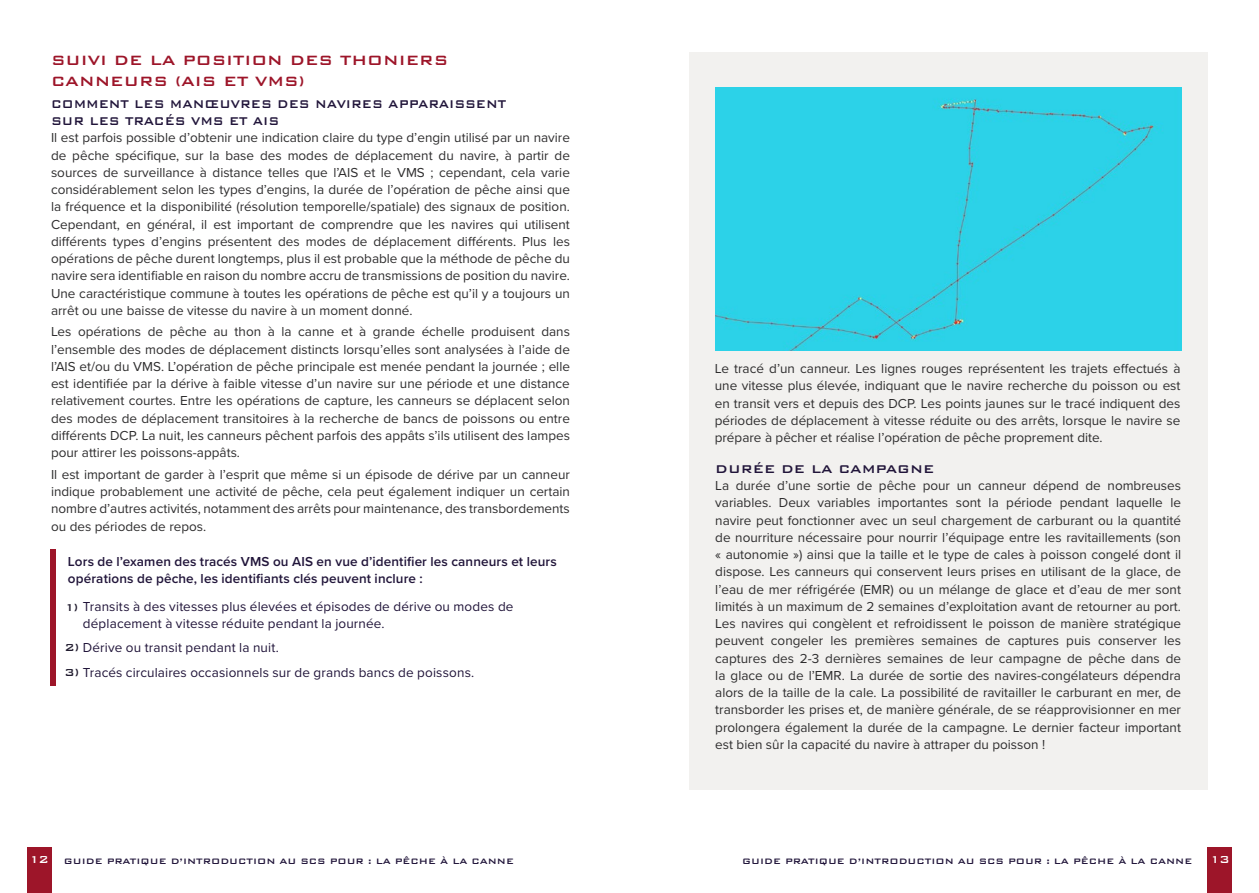
<style>
.page{position:relative;width:1259px;height:893px;background:#fff}
.page>*{position:absolute;margin:0;border:0;box-sizing:border-box;transform-origin:0 0}
.t1{font:500 18px/21px "Bank Gothic BT";color:#9d1529}
.t2{font:500 15px/17.2px "Bank Gothic BT";color:#21153a;scale:.9 1}
.t3{font:500 15px "Bank Gothic BT";color:#21153a}
.t4{font:13.5px/17.2px "Proxima Nova";color:#2e2d2e;text-align:justify}
.t5{font:13.5px "Proxima Nova";letter-spacing:.01em;color:#21153a}
.t6{font:600 13.5px/17.2px "Proxima Nova";letter-spacing:.01em;color:#21153a}
.t7{font:500 13.5px "Bank Gothic BT";color:#fff}
.t8{font:500 10.5px "Bank Gothic BT";color:#21153a}
.s1{font-family:"Bank Gothic BT";font-weight:500;color:#221d30}
.s2{font-size:13.5px;color:#fff}
</style>
<div class="page">
<div style="left:689px;top:52px;width:519px;height:737px;background:#f2f1ef"></div>
<div style="left:1208px;top:847px;width:24px;height:46px;background:#9d1529"></div>
<div style="left:27px;top:847px;width:24px;height:46px;background:#9d1529"></div>
<div style="left:715px;top:87px;width:467px;height:263px;background:#2cd2e8"></div>
<div style="left:51px;top:550px;width:5px;height:136px;background:#9d1529"></div>
<h1 class="t1" style="left:51px;top:49px;width:399px">SUIVI DE LA POSITION DES THONIERS<br>CANNEURS (AIS ET VMS)</h1>
<p class="t2" style="left:51px;top:95px;width:507px">COMMENT LES MANŒUVRES DES NAVIRES APPARAISSENT<br>SUR LES TRACÉS VMS ET AIS</p>
<p class="t4" style="left:51px;top:129px;width:520px">Il est parfois possible d’obtenir une indication claire du type d’engin utilisé par un navire de pêche spécifique, sur la base des modes de déplacement du navire, à partir de sources de surveillance à distance telles que l’AIS et le VMS ; cependant, cela varie considérablement selon les types d’engins, la durée de l’opération de pêche ainsi que la fréquence et la disponibilité (résolution temporelle/spatiale) des signaux de position.<br>Cependant, en général, il est important de comprendre que les navires qui utilisent différents types d’engins présentent des modes de déplacement différents. Plus les opérations de pêche durent longtemps, plus il est probable que la méthode de pêche du navire sera identifiable en raison du nombre accru de transmissions de position du navire.<br>Une caractéristique commune à toutes les opérations de pêche est qu’il y a toujours un arrêt ou une baisse de vitesse du navire à un moment donné.</p>
<p class="t4" style="left:51px;top:323px;width:520px">Les opérations de pêche au thon à la canne et à grande échelle produisent dans l’ensemble des modes de déplacement distincts lorsqu’elles sont analysées à l’aide de l’AIS et/ou du VMS. L’opération de pêche principale est menée pendant la journée ; elle est identifiée par la dérive à faible vitesse d’un navire sur une période et une distance relativement courtes. Entre les opérations de capture, les canneurs se déplacent selon des modes de déplacement transitoires à la recherche de bancs de poissons ou entre différents DCP. La nuit, les canneurs pêchent parfois des appâts s’ils utilisent des lampes pour attirer les poissons-appâts.</p>
<p class="t4" style="left:51px;top:465px;width:520px">Il est important de garder à l’esprit que même si un épisode de dérive par un canneur indique probablement une activité de pêche, cela peut également indiquer un certain nombre d’autres activités, notamment des arrêts pour maintenance, des transbordements ou des périodes de repos.</p>
<p class="t6" style="left:68px;top:552px;width:490px">Lors de l’examen des tracés VMS ou AIS en vue d’identifier les canneurs et leurs opérations de pêche, les identifiants clés peuvent inclure :</p>
<p class="t5" style="left:64px;top:597px;width:451px"><span class="s1">1)</span> Transits à des vitesses plus élevées et épisodes de dérive ou modes de</p>
<p class="t5" style="left:64px;top:638px;width:216px"><span class="s1">2)</span> Dérive ou transit pendant la nuit.</p>
<p class="t5" style="left:64px;top:662px;width:411px"><span class="s1">3)</span> Tracés circulaires occasionnels sur de grands bancs de poissons.</p>
<p class="t5" style="left:83px;top:613px;width:303px">déplacement à vitesse réduite pendant la journée.</p>
<p class="t4" style="left:715px;top:359px;width:467px">Le tracé d’un canneur. Les lignes rouges représentent les trajets effectués à une vitesse plus élevée, indiquant que le navire recherche du poisson ou est en transit vers et depuis des DCP. Les points jaunes sur le tracé indiquent des périodes de déplacement à vitesse réduite ou des arrêts, lorsque le navire se prépare à pêcher et réalise l’opération de pêche proprement dite.</p>
<p class="t3" style="left:715px;top:461px;width:221px">DURÉE DE LA CAMPAGNE</p>
<p class="t4" style="left:715px;top:476px;width:467px">La durée d’une sortie de pêche pour un canneur dépend de nombreuses variables. Deux variables importantes sont la période pendant laquelle le navire peut fonctionner avec un seul chargement de carburant ou la quantité de nourriture nécessaire pour nourrir l’équipage entre les ravitaillements (son « autonomie ») ainsi que la taille et le type de cales à poisson congelé dont il dispose. Les canneurs qui conservent leurs prises en utilisant de la glace, de l’eau de mer réfrigérée (EMR) ou un mélange de glace et d’eau de mer sont limités à un maximum de 2 semaines d’exploitation avant de retourner au port.<br>Les navires qui congèlent et refroidissent le poisson de manière stratégique peuvent congeler les premières semaines de captures puis conserver les captures des 2-3 dernières semaines de leur campagne de pêche dans de la glace ou de l’EMR. La durée de sortie des navires-congélateurs dépendra alors de la taille de la cale. La possibilité de ravitailler le carburant en mer, de transborder les prises et, de manière générale, de se réapprovisionner en mer prolongera également la durée de la campagne. Le dernier facteur important est bien sûr la capacité du navire à attraper du poisson !</p>
<p class="t8" style="left:29px;top:856px;width:486px"><span class="s2">12</span> GUIDE PRATIQUE D’INTRODUCTION AU SCS POUR : LA PÊCHE À LA CANNE</p>
<p class="t8" style="left:742px;top:856px;width:451px">GUIDE PRATIQUE D’INTRODUCTION AU SCS POUR : LA PÊCHE À LA CANNE</p>
<p class="t7" style="left:1210px;top:852px;width:21px">13</p>
</div>
